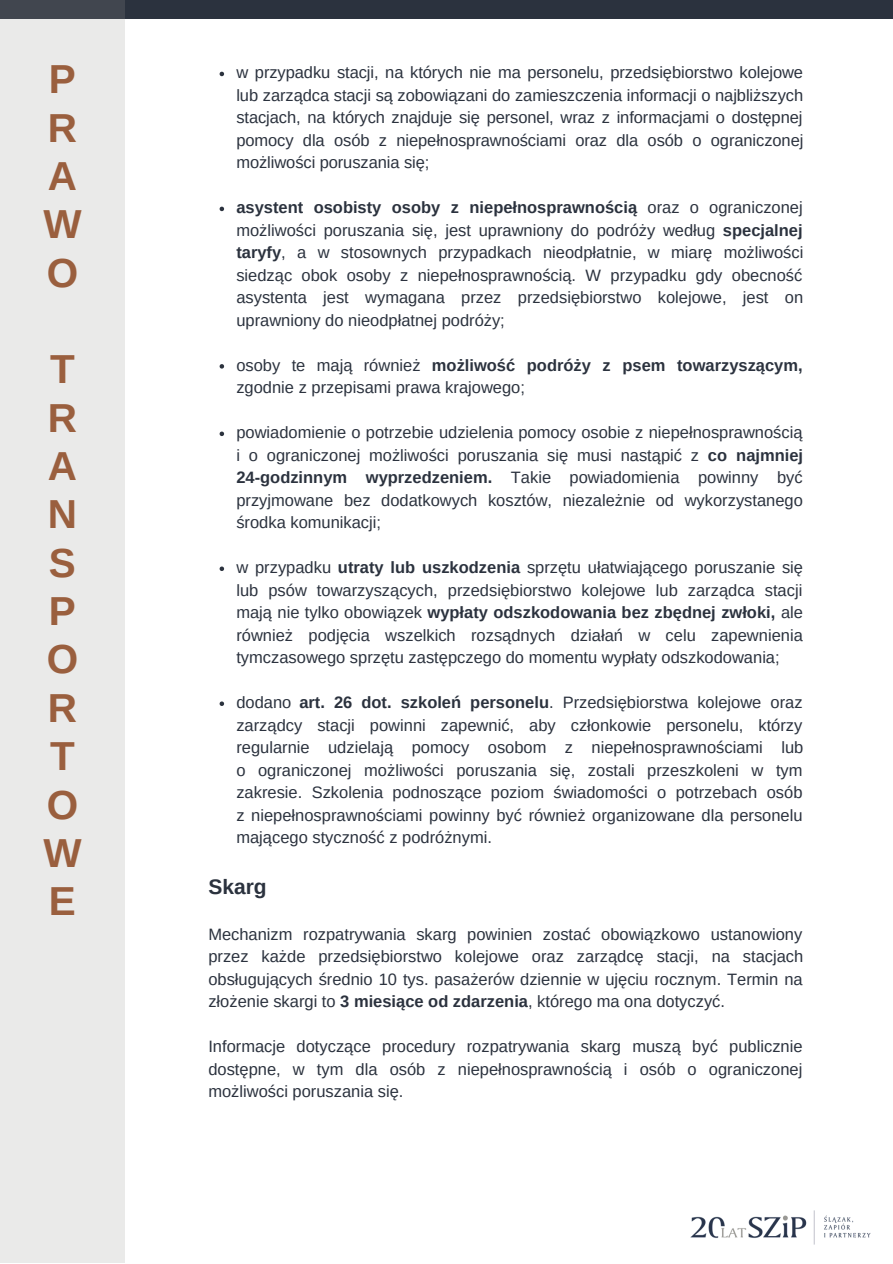
<style>
.page{position:relative;width:893px;height:1264px;background:#fff}
.page>*{position:absolute;margin:0;border:0;box-sizing:border-box;transform-origin:0 0}
.t1{font:700 40.5px "Arimo";color:#9a5f3e}
.t2{font:700 21px "Arimo";color:#2b323e}
.t3{font:16.5px/22.5px "Arimo";color:#2b323e;text-align:justify}
.s1{font-weight:700}
</style>
<div class="page">
<div style="left:0;top:0;width:892px;height:19px;background:#2b323e"></div>
<div style="left:0;top:0;width:125px;height:1262px;background:#eaeae9"></div>
<img style="left:690px;top:1210px;width:181px;height:35px">
<svg style="left:219px;top:72px;width:5px;height:4px"></svg>
<svg style="left:219px;top:207px;width:5px;height:4px"></svg>
<svg style="left:219px;top:364px;width:5px;height:4px"></svg>
<svg style="left:219px;top:431px;width:5px;height:5px"></svg>
<svg style="left:219px;top:566px;width:5px;height:5px"></svg>
<svg style="left:219px;top:701px;width:5px;height:5px"></svg>
<p class="t1" style="left:49px;top:56px;width:28px">P</p>
<p class="t1" style="left:48px;top:105px;width:31px">R</p>
<p class="t1" style="left:48px;top:153px;width:31px">A</p>
<p class="t1" style="left:43px;top:201px;width:40px">W</p>
<p class="t1" style="left:47px;top:250px;width:33px">O</p>
<p class="t1" style="left:50px;top:346px;width:26px">T</p>
<p class="t1" style="left:48px;top:395px;width:31px">R</p>
<p class="t1" style="left:48px;top:443px;width:31px">A</p>
<p class="t1" style="left:48px;top:491px;width:31px">N</p>
<p class="t1" style="left:49px;top:540px;width:28px">S</p>
<p class="t1" style="left:49px;top:588px;width:28px">P</p>
<p class="t1" style="left:47px;top:637px;width:33px">O</p>
<p class="t1" style="left:48px;top:685px;width:31px">R</p>
<p class="t1" style="left:50px;top:733px;width:26px">T</p>
<p class="t1" style="left:47px;top:782px;width:33px">O</p>
<p class="t1" style="left:43px;top:830px;width:40px">W</p>
<p class="t1" style="left:49px;top:878px;width:28px">E</p>
<p class="t3" style="left:236px;top:61px;width:568px">w przypadku stacji, na których nie ma personelu, przedsiębiorstwo kolejowe lub zarządca stacji są zobowiązani do zamieszczenia informacji o najbliższych stacjach, na których znajduje się personel, wraz z informacjami o dostępnej pomocy dla osób z niepełnosprawnościami oraz dla osób o ograniczonej możliwości poruszania się;</p>
<p class="t3" style="left:236px;top:196px;width:568px"><span class="s1">asystent osobisty osoby z niepełnosprawnością</span> oraz o ograniczonej możliwości poruszania się, jest uprawniony do podróży według <span class="s1">specjalnej taryfy</span>, a w stosownych przypadkach nieodpłatnie, w miarę możliwości siedząc obok osoby z niepełnosprawnością. W przypadku gdy obecność asystenta jest wymagana przez przedsiębiorstwo kolejowe, jest on uprawniony do nieodpłatnej podróży;</p>
<p class="t3" style="left:236px;top:354px;width:567px">osoby te mają również <span class="s1">możliwość podróży z psem towarzyszącym, </span>zgodnie z przepisami prawa krajowego;</p>
<p class="t3" style="left:236px;top:421px;width:568px">powiadomienie o potrzebie udzielenia pomocy osobie z niepełnosprawnością i o ograniczonej możliwości poruszania się musi nastąpić z <span class="s1">co najmniej 24-godzinnym wyprzedzeniem.</span> Takie powiadomienia powinny być przyjmowane bez dodatkowych kosztów, niezależnie od wykorzystanego środka komunikacji;</p>
<p class="t3" style="left:236px;top:556px;width:568px">w przypadku <span class="s1">utraty lub uszkodzenia</span> sprzętu ułatwiającego poruszanie się lub psów towarzyszących, przedsiębiorstwo kolejowe lub zarządca stacji mają nie tylko obowiązek <span class="s1">wypłaty odszkodowania bez zbędnej zwłoki,</span> ale również podjęcia wszelkich rozsądnych działań w celu zapewnienia tymczasowego sprzętu zastępczego do momentu wypłaty odszkodowania;</p>
<p class="t3" style="left:236px;top:691px;width:568px">dodano <span class="s1">art. 26 dot. szkoleń personelu</span>. Przedsiębiorstwa kolejowe oraz zarządcy stacji powinni zapewnić, aby członkowie personelu, którzy regularnie udzielają pomocy osobom z niepełnosprawnościami lub o ograniczonej możliwości poruszania się, zostali przeszkoleni w tym zakresie. Szkolenia podnoszące poziom świadomości o potrzebach osób z niepełnosprawnościami powinny być również organizowane dla personelu mającego styczność z podróżnymi.</p>
<p class="t2" style="left:208px;top:874px;width:60px">Skarg</p>
<p class="t3" style="left:208px;top:922px;width:596px">Mechanizm rozpatrywania skarg powinien zostać obowiązkowo ustanowiony przez każde przedsiębiorstwo kolejowe oraz zarządcę stacji, na stacjach obsługujących średnio 10 tys. pasażerów dziennie w ujęciu rocznym. Termin na złożenie skargi to <span class="s1">3 miesiące od zdarzenia</span>, którego ma ona dotyczyć.</p>
<p class="t3" style="left:208px;top:1035px;width:595px">Informacje dotyczące procedury rozpatrywania skarg muszą być publicznie dostępne, w tym dla osób z niepełnosprawnością i osób o ograniczonej możliwości poruszania się.</p>
</div>
